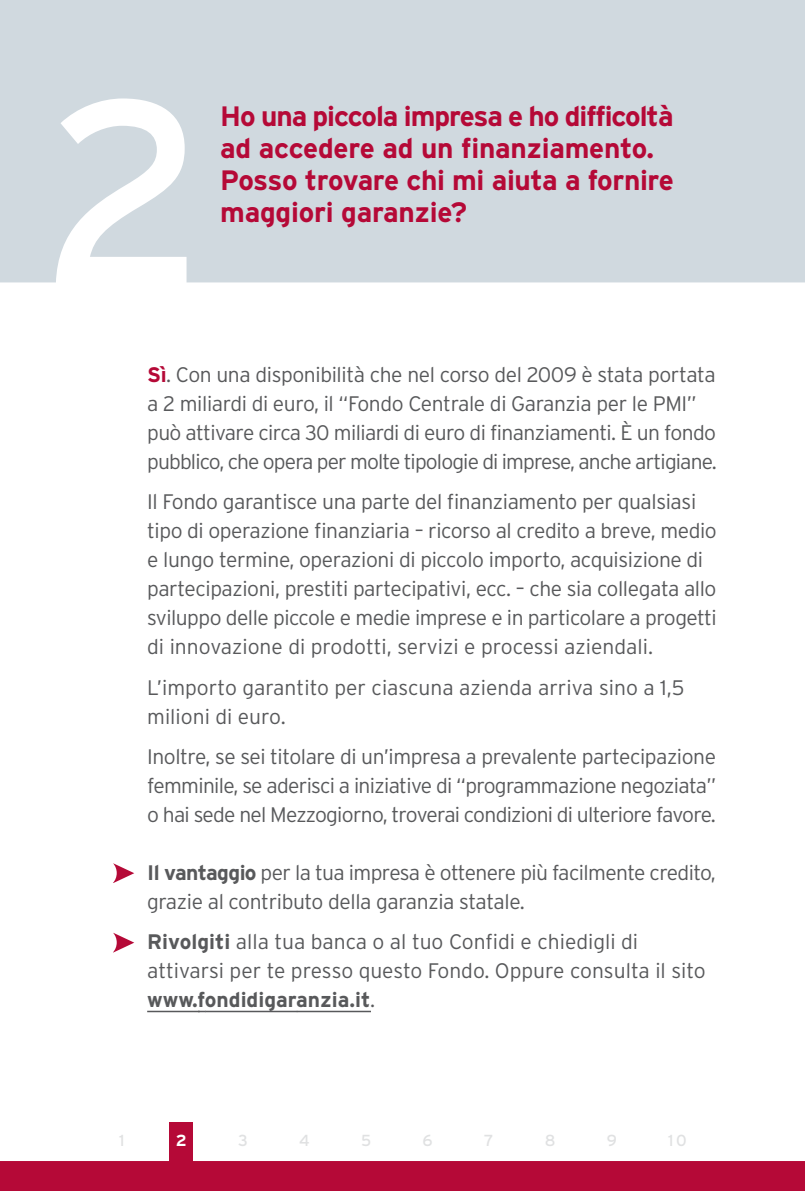
<style>
.page{position:relative;width:806px;height:1191px;background:#fff}
.page>*{position:absolute;margin:0;border:0;box-sizing:border-box;transform-origin:0 0}
.t1{font:260px "Interstate";color:#fff}
.t2{font:700 28px/32px "Interstate";letter-spacing:-.025em;color:#b50937}
.t3{font:300 21px/29px "Interstate";letter-spacing:-.02em;color:#58595b}
.t4{font:300 21px/29px "Interstate";color:#58595b}
.t5{font:16px "Interstate";color:#e0e1e2}
.t6{font:700 16px "Interstate";color:#fff}
.s1{font-weight:700;color:#b50937}
.s2{font-weight:700}
</style>
<div class="page">
<div style="left:0;top:1px;width:804px;height:1190px;background:#d0d9df"></div>
<div style="left:0;top:282px;width:804px;height:879px;background:#fff"></div>
<div style="left:169px;top:1121px;width:24px;height:43px;background:#b50937"></div>
<div style="left:0;top:1161px;width:804px;height:30px;background:#b50937"></div>
<hr style="left:147px;top:1010px;width:47px;height:2px;background:#58595b">
<svg style="left:194px;top:1010px;width:11px;height:2px"></svg>
<hr style="left:205px;top:1010px;width:92px;height:2px;background:#58595b">
<hr style="left:296px;top:1010px;width:75px;height:2px;background:#58595b">
<svg style="left:113px;top:863px;width:21px;height:20px"></svg>
<svg style="left:113px;top:932px;width:21px;height:20px"></svg>
<h1 class="t1" style="left:43px;top:46px;width:166px">2</h1>
<h2 class="t2" style="left:220px;top:99px;width:455px">Ho una piccola impresa e ho difficoltà ad accedere ad un finanziamento.<br>Posso trovare chi mi aiuta a fornire maggiori garanzie?</h2>
<p class="t3" style="left:147px;top:360px;width:570px"><span class="s1">Sì</span>. Con una disponibilità che nel corso del 2009 è stata portata a 2 miliardi di euro, il “Fondo Centrale di Garanzia per le PMI” può attivare circa 30 miliardi di euro di finanziamenti. È un fondo pubblico, che opera per molte tipologie di imprese, anche artigiane.</p>
<p class="t3" style="left:147px;top:487px;width:570px">Il Fondo garantisce una parte del finanziamento per qualsiasi tipo di operazione finanziaria – ricorso al credito a breve, medio e lungo termine, operazioni di piccolo importo, acquisizione di partecipazioni, prestiti partecipativi, ecc. – che sia collegata allo sviluppo delle piccole e medie imprese e in particolare a progetti di innovazione di prodotti, servizi e processi aziendali.</p>
<p class="t4" style="left:147px;top:672px;width:538px">L’importo garantito per ciascuna azienda arriva sino a 1,5 milioni di euro.</p>
<p class="t3" style="left:147px;top:742px;width:570px;text-align:justify">Inoltre, se sei titolare di un’impresa a prevalente partecipazione femminile, se aderisci a iniziative di “programmazione negoziata” o hai sede nel Mezzogiorno, troverai condizioni di ulteriore favore.</p>
<p class="t3" style="left:147px;top:858px;width:570px"><span class="s2">Il vantaggio</span> per la tua impresa è ottenere più facilmente credito, grazie al contributo della garanzia statale.</p>
<p class="t4" style="left:147px;top:927px;width:559px"><span class="s2">Rivolgiti</span> alla tua banca o al tuo Confidi e chiedigli di attivarsi per te presso questo Fondo. Oppure consulta il sito <span class="s2">www.fondidigaranzia.it</span>.</p>
<p class="t5" style="left:119px;top:1131px;width:7px">1</p>
<p class="t6" style="left:176px;top:1131px;width:12px">2</p>
<p class="t5" style="left:238px;top:1131px;width:11px">3</p>
<p class="t5" style="left:299px;top:1131px;width:12px">4</p>
<p class="t5" style="left:361px;top:1131px;width:12px">5</p>
<p class="t5" style="left:422px;top:1131px;width:12px">6</p>
<p class="t5" style="left:483px;top:1131px;width:11px">7</p>
<p class="t5" style="left:544px;top:1131px;width:12px">8</p>
<p class="t5" style="left:606px;top:1131px;width:12px">9</p>
<p class="t5" style="left:667px;top:1131px;width:20px">10</p>
</div>
